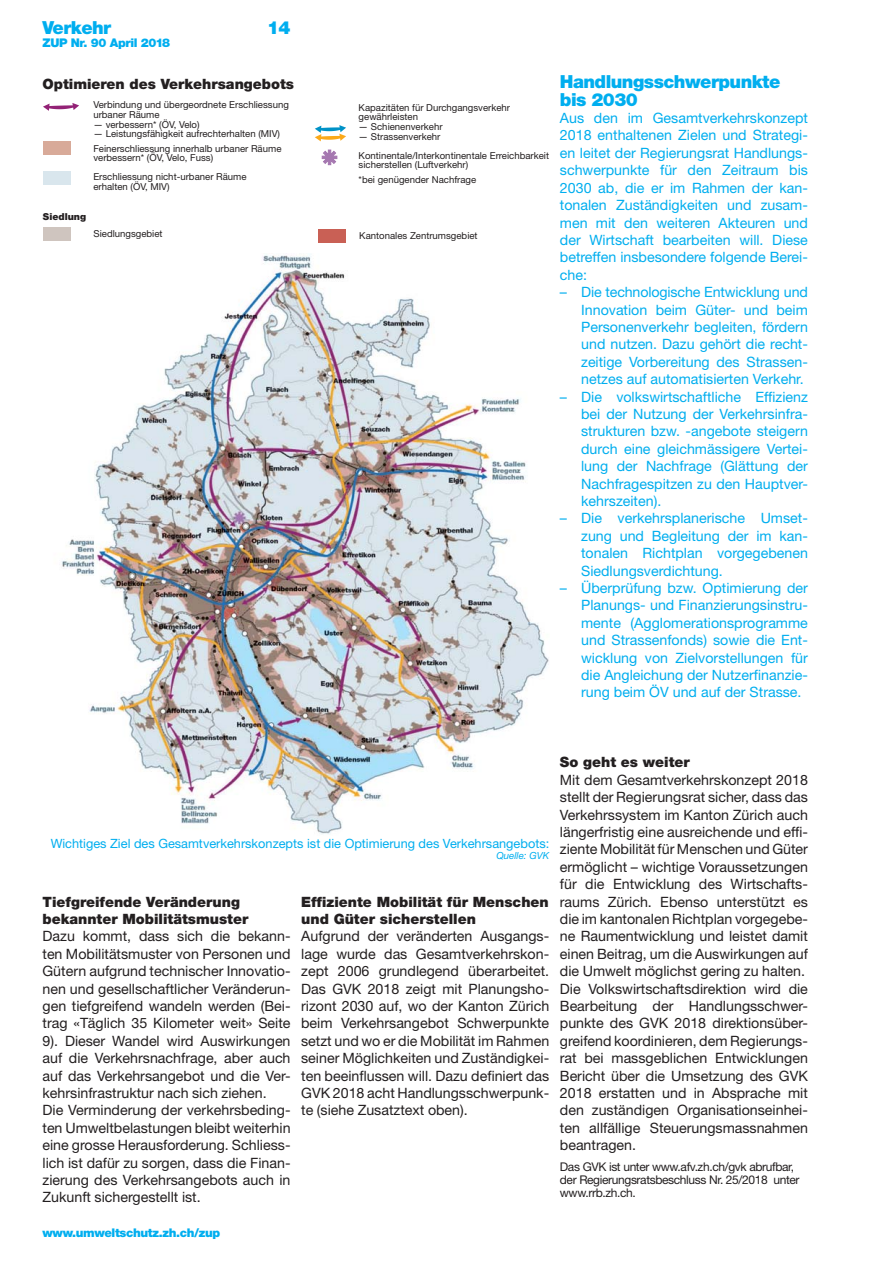
<style>
.page{position:relative;width:893px;height:1263px;background:#fff}
.page>*{position:absolute;margin:0;border:0;box-sizing:border-box;transform-origin:0 0}
.t1{font:900 18px/17.2px "Helvetica Neue LT Std";letter-spacing:-.03em;color:#00aeef}
.t2{font:14.25px/17.4px "Helvetica Neue LT Std";color:#231f20}
.t3{font:14.25px/17.4px "Helvetica Neue LT Std";color:#00aeef;text-align:justify}
.t4{font:900 14.25px/17.4px "Helvetica Neue LT Std";color:#231f20}
.t5{font:12.75px "Helvetica Neue LT Std";color:#00aeef}
.t6{font:12px/12.8px "Helvetica Neue LT Std";letter-spacing:-.03em;color:#231f20}
.t7{font:900 12px "Helvetica Neue LT Std";letter-spacing:-.03em;color:#00aeef}
.t8{font:italic 9.75px "Helvetica Neue LT Std";color:#00aeef}
.t9{font:9.6px/9.6px "Helvetica Neue LT Pro";color:#231f20}
.t10{font:900 9.6px "Helvetica Neue LT Pro";color:#231f20}
</style>
<div class="page">
<img style="left:61px;top:255px;width:488px;height:580px">
<svg style="left:43px;top:103px;width:36px;height:8px"></svg>
<div style="left:43px;top:141px;width:27px;height:14px;background:#d8aa99"></div>
<div style="left:43px;top:171px;width:27px;height:14px;background:#d9e6ed"></div>
<div style="left:43px;top:227px;width:28px;height:14px;background:#cfc5bf"></div>
<div style="left:318px;top:229px;width:28px;height:13px;background:#c96055"></div>
<svg style="left:315px;top:125px;width:31px;height:16px"></svg>
<svg style="left:322px;top:149px;width:15px;height:16px"></svg>
<p class="t1" style="left:43px;top:21px;width:70px">Verkehr</p>
<p class="t1" style="left:267px;top:21px;width:25px">14</p>
<p class="t7" style="left:43px;top:38px;width:129px">ZUP Nr. 90 April 2018</p>
<p class="t4" style="left:43px;top:76px;width:253px">Optimieren des Verkehrsangebots</p>
<p class="t1" style="left:560px;top:75px;width:222px">Handlungsschwerpunkte bis 2030</p>
<p class="t3" style="left:560px;top:111px;width:250px">Aus den im Gesamtverkehrskonzept 2018 enthaltenen Zielen und Strategi&shy;en leitet der Regierungsrat Handlungs&shy;schwerpunkte für den Zeitraum bis 2030 ab, die er im Rahmen der kan&shy;tonalen Zuständigkeiten und zusam&shy;men mit den weiteren Akteuren und der Wirtschaft bearbeiten will. Diese betreffen insbesondere folgende Berei&shy;che:</p>
<p class="t3" style="left:581px;top:285px;width:228px;text-indent:-21px">– Die technologische Entwicklung und Innovation beim Güter- und beim Personenverkehr begleiten, fördern und nutzen. Dazu gehört die recht&shy;zeitige Vorbereitung des Strassen&shy;netzes auf automatisierten Verkehr.</p>
<p class="t3" style="left:581px;top:389px;width:228px;text-indent:-21px">– Die volkswirtschaftliche Effizienz bei der Nutzung der Verkehrsinfra&shy;strukturen bzw. -angebote steigern durch eine gleichmässigere Vertei&shy;lung der Nachfrage (Glättung der Nachfragespitzen zu den Hauptver&shy;kehrszeiten).</p>
<p class="t3" style="left:581px;top:511px;width:228px;text-indent:-21px">– Die verkehrsplanerische Umset&shy;zung und Begleitung der im kan&shy;tonalen Richtplan vorgegebenen Siedlungsverdichtung.</p>
<p class="t3" style="left:581px;top:581px;width:228px;text-indent:-21px">– Überprüfung bzw. Optimierung der Planungs- und Finanzierungsinstru&shy;mente (Agglomerationsprogramme und Strassenfonds) sowie die Ent&shy;wicklung von Zielvorstellungen für die Angleichung der Nutzerfinanzie&shy;rung beim ÖV und auf der Strasse.</p>
<p class="t9" style="left:93px;top:101px;width:197px">Verbindung und übergeordnete Erschliessung urbaner Räume</p>
<p class="t9" style="left:93px;top:121px;width:108px">— verbessern* (ÖV, Velo)</p>
<p class="t9" style="left:93px;top:128px;width:190px;line-height:14.4px">— Leistungsfähigkeit aufrechterhalten (MIV)<br>Feinerschliessung innerhalb urbaner Räume</p>
<p class="t9" style="left:93px;top:149px;width:155px;line-height:19.2px">verbessern* (ÖV, Velo, Fuss)<br>Erschliessung nicht-urbaner Räume</p>
<p class="t9" style="left:93px;top:183px;width:78px">erhalten (ÖV, MIV)</p>
<p class="t9" style="left:359px;top:104px;width:153px">Kapazitäten für Durchgangsverkehr gewährleisten</p>
<p class="t9" style="left:359px;top:123px;width:85px">— Schienenverkehr</p>
<p class="t9" style="left:359px;top:128px;width:192px;line-height:19.2px">— Strassenverkehr<br>Kontinentale/Interkontinentale Erreichbarkeit</p>
<p class="t9" style="left:359px;top:159px;width:119px;line-height:14.4px">sicherstellen (Luftverkehr) *bei genügender Nachfrage</p>
<p class="t10" style="left:43px;top:213px;width:45px">Siedlung</p>
<p class="t9" style="left:94px;top:230px;width:71px">Siedlungsgebiet</p>
<p class="t9" style="left:359px;top:232px;width:120px">Kantonales Zentrumsgebiet</p>
<p class="t5" style="left:51px;top:839px;width:500px">Wichtiges Ziel des Gesamtverkehrskonzepts ist die Optimierung des Verkehrsangebots:</p>
<p class="t8" style="left:496px;top:852px;width:54px">Quelle: GVK</p>
<p class="t4" style="left:43px;top:894px;width:207px">Tiefgreifende Veränderung bekannter Mobilitätsmuster</p>
<p class="t2" style="left:43px;top:929px;width:250px">Dazu kommt, dass sich die bekann&shy;ten Mobilitätsmuster von Personen und Gütern aufgrund technischer Innovatio&shy;nen und gesellschaftlicher Veränderun&shy;gen tiefgreifend wandeln werden (Bei&shy;trag «Täglich 35 Kilometer weit» Seite 9). Dieser Wandel wird Auswirkungen auf die Verkehrsnachfrage, aber auch auf das Verkehrsangebot und die Ver&shy;kehrsinfrastruktur nach sich ziehen.<br>Die Verminderung der verkehrsbeding&shy;ten Umweltbelastungen bleibt weiterhin eine grosse Herausforderung. Schliess&shy;lich ist dafür zu sorgen, dass die Finan&shy;zierung des Verkehrsangebots auch in Zukunft sichergestellt ist.</p>
<p class="t7" style="left:43px;top:1229px;width:179px">www.umweltschutz.zh.ch/zup</p>
<p class="t4" style="left:301px;top:894px;width:249px">Effiziente Mobilität für Menschen und Güter sicherstellen</p>
<p class="t2" style="left:301px;top:929px;width:250px;text-align:justify">Aufgrund der veränderten Ausgangs&shy;lage wurde das Gesamtverkehrskon&shy;zept 2006 grundlegend überarbeitet.<br>Das GVK 2018 zeigt mit Planungsho&shy;rizont 2030 auf, wo der Kanton Zürich beim Verkehrsangebot Schwerpunkte setzt und wo er die Mobilität im Rahmen seiner Möglichkeiten und Zuständigkei&shy;ten beeinflussen will. Dazu definiert das GVK 2018 acht Handlungsschwerpunk&shy;te (siehe Zusatztext oben).</p>
<p class="t4" style="left:560px;top:755px;width:131px">So geht es weiter</p>
<p class="t2" style="left:560px;top:773px;width:250px">Mit dem Gesamtverkehrskonzept 2018 stellt der Regierungsrat sicher, dass das Verkehrssystem im Kanton Zürich auch längerfristig eine ausreichende und effi&shy;ziente Mobilität für Menschen und Güter ermöglicht – wichtige Voraussetzungen für die Entwicklung des Wirtschafts&shy;raums Zürich. Ebenso unterstützt es die im kantonalen Richtplan vorgegebe&shy;ne Raumentwicklung und leistet damit einen Beitrag, um die Auswirkungen auf die Umwelt möglichst gering zu halten.<br>Die Volkswirtschaftsdirektion wird die Bearbeitung der Handlungsschwer&shy;punkte des GVK 2018 direktionsüber&shy;greifend koordinieren, dem Regierungs&shy;rat bei massgeblichen Entwicklungen Bericht über die Umsetzung des GVK 2018 erstatten und in Absprache mit den zuständigen Organisationseinhei&shy;ten allfällige Steuerungsmassnahmen beantragen.</p>
<p class="t6" style="left:560px;top:1162px;width:241px">Das GVK ist unter www.afv.zh.ch/gvk abrufbar, der Regierungsratsbeschluss Nr. 25/2018 unter www.rrb.zh.ch.</p>
</div>
